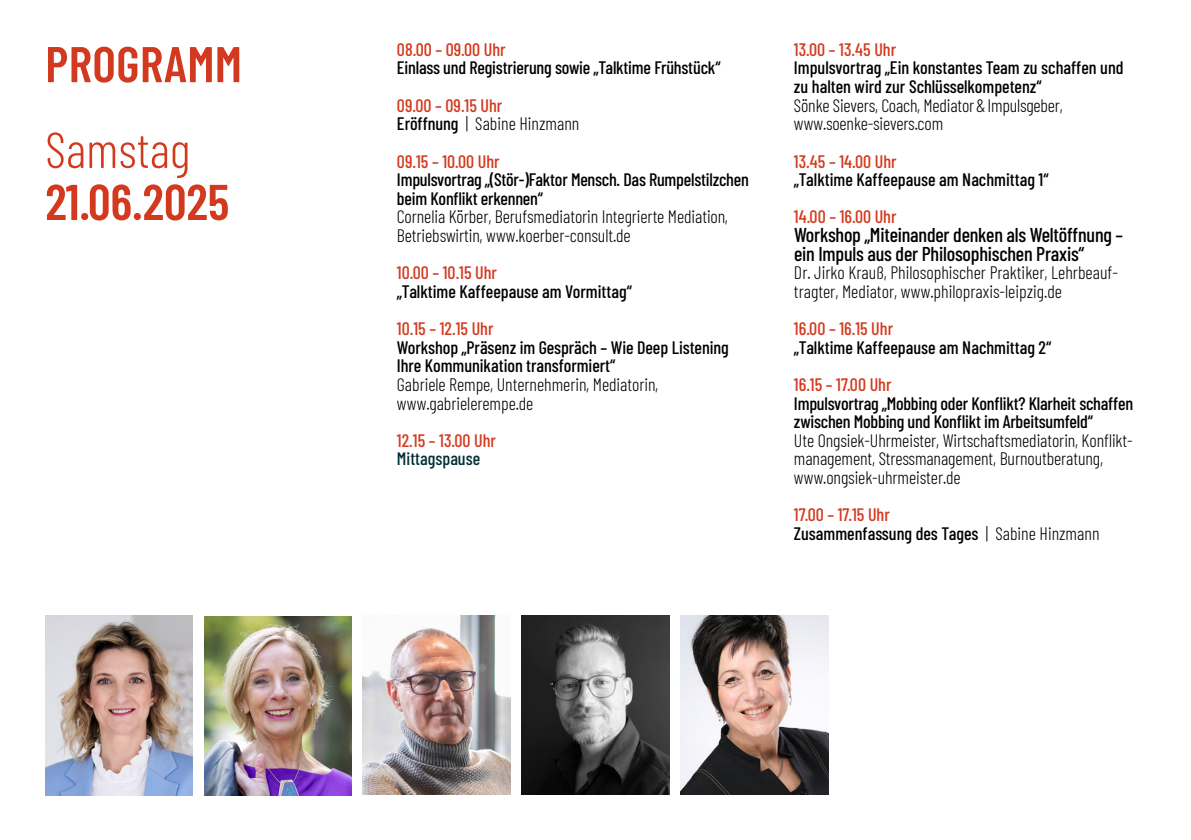
<style>
.page{position:relative;width:1191px;height:840px;background:#fff}
.page>*{position:absolute;margin:0;border:0;box-sizing:border-box;transform-origin:0 0}
.t1{font:600 50.2px "Barlow Condensed";letter-spacing:.01em;color:#d3391e}
.t2{font:300 50.2px "Barlow Condensed";color:#d3391e}
.t3{font:500 20px/18.6px "Barlow Condensed";letter-spacing:-.01em;color:#000}
.t4{font:500 18px/18.6px "Barlow Condensed";letter-spacing:-.005em;color:#000}
.t5{font:300 18px/18.6px "Barlow Condensed";letter-spacing:-.005em;color:#000}
.t6{font:500 18px "Barlow Condensed";color:#d3391e}
.t7{font:500 18px "Barlow Condensed";color:#012f35}
.s1{font-weight:500;color:#d3391e}
.s2{font-weight:500}
.s3{color:#d3391e}
.s4{font-weight:300}
</style>
<div class="page">
<img style="left:363px;top:615px;width:147px;height:178px">
<img style="left:522px;top:615px;width:147px;height:178px">
<img style="left:204px;top:616px;width:147px;height:178px">
<img style="left:45px;top:615px;width:148px;height:179px">
<img style="left:680px;top:615px;width:148px;height:178px">
<h1 class="t1" style="left:45px;top:28px;width:198px">PROGRAMM</h1>
<h1 class="t2" style="left:45px;top:114px;width:146px">Samstag</h1>
<h1 class="t1" style="left:45px;top:166px;width:185px">21.06.2025</h1>
<p class="t6" style="left:397px;top:36px;width:110px">08.00 – 09.00 Uhr</p>
<p class="t4" style="left:397px;top:57px;width:325px">Einlass und Registrierung sowie „Talktime Frühstück“</p>
<p class="t5" style="left:397px;top:95px;width:184px"><span class="s1">09.00 – 09.15 Uhr<br></span><span class="s2">Eröffnung</span> | Sabine Hinzmann</p>
<p class="t6" style="left:397px;top:148px;width:104px">09.15 – 10.00 Uhr</p>
<p class="t4" style="left:397px;top:169px;width:353px">Impulsvortrag „(Stör-)Faktor Mensch. Das Rumpelstilzchen beim Konflikt erkennen“</p>
<p class="t5" style="left:397px;top:206px;width:332px">Cornelia Körber, Berufsmediatorin Integrierte Mediation,<br>Betriebswirtin, www.koerber-consult.de</p>
<p class="t6" style="left:397px;top:260px;width:102px">10.00 – 10.15 Uhr</p>
<p class="t4" style="left:397px;top:281px;width:236px">„Talktime Kaffeepause am Vormittag“</p>
<p class="t6" style="left:397px;top:315px;width:98px">10.15 – 12.15 Uhr</p>
<p class="t4" style="left:397px;top:336px;width:333px">Workshop „Präsenz im Gespräch – Wie Deep Listening<br>Ihre Kommunikation transformiert“</p>
<p class="t5" style="left:397px;top:374px;width:263px">Gabriele Rempe, Unternehmerin, Mediatorin, www.gabrielerempe.de</p>
<p class="t6" style="left:397px;top:427px;width:101px">12.15 – 13.00 Uhr</p>
<p class="t7" style="left:397px;top:446px;width:85px">Mittagspause</p>
<p class="t6" style="left:794px;top:36px;width:104px">13.00 – 13.45 Uhr</p>
<p class="t4" style="left:794px;top:57px;width:331px">Impulsvortrag „Ein konstantes Team zu schaffen und zu halten wird zur Schlüsselkompetenz“</p>
<p class="t5" style="left:794px;top:94px;width:270px">Sönke Sievers, Coach, Mediator&amp; Impulsgeber, www.soenke-sievers.com</p>
<p class="t6" style="left:794px;top:148px;width:104px">13.45 – 14.00 Uhr</p>
<p class="t4" style="left:794px;top:169px;width:256px">„Talktime Kaffeepause am Nachmittag 1“</p>
<p class="t6" style="left:794px;top:204px;width:104px">14.00 – 16.00 Uhr</p>
<p class="t3" style="left:794px;top:224px;width:330px">Workshop „Miteinander denken als Weltöffnung – ein Impuls aus der Philosophischen Praxis“</p>
<p class="t5" style="left:794px;top:262px;width:325px">Dr. Jirko Krauß, Philosophischer Praktiker, Lehrbeauf&shy;tragter, Mediator, www.philopraxis-leipzig.de</p>
<p class="t6" style="left:794px;top:315px;width:101px">16.00 – 16.15 Uhr</p>
<p class="t4" style="left:794px;top:336px;width:259px">„Talktime Kaffeepause am Nachmittag 2“</p>
<p class="t6" style="left:794px;top:371px;width:99px">16.15 – 17.00 Uhr</p>
<p class="t4" style="left:794px;top:392px;width:341px">Impulsvortrag „Mobbing oder Konflikt? Klarheit schaffen zwischen Mobbing und Konflikt im Arbeitsumfeld“</p>
<p class="t5" style="left:794px;top:429px;width:340px">Ute Ongsiek-Uhrmeister, Wirtschaftsmediatorin, Konflikt&shy;management, Stressmanagement, Burnoutberatung, www.ongsiek-uhrmeister.de</p>
<p class="t4" style="left:794px;top:504px;width:307px"><span class="s3">17.00 – 17.15 Uhr<br></span>Zusammenfassung des Tages <span class="s4">| Sabine Hinzmann</span></p>
</div>
